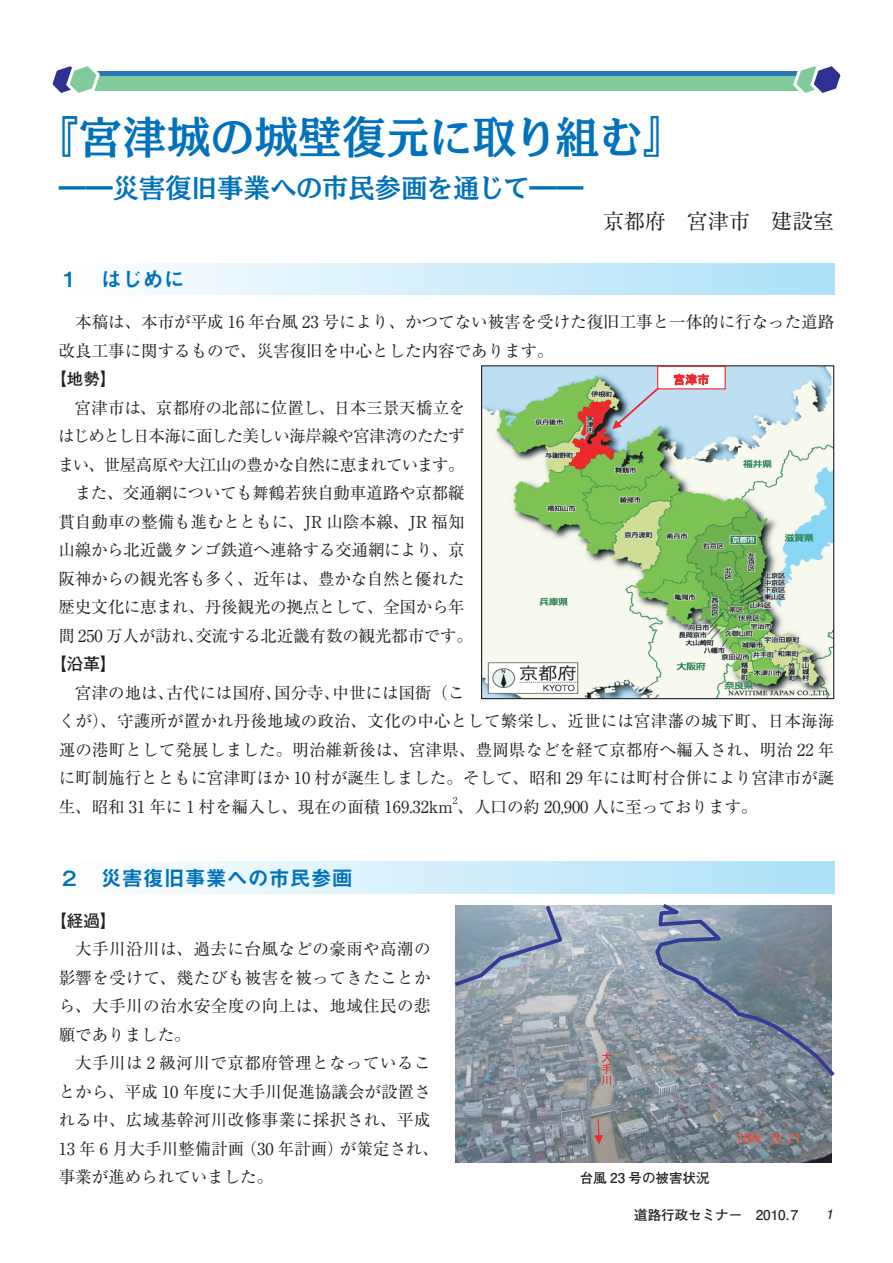
<style>
.page{position:relative;width:893px;height:1263px;background:#fff}
.page>*{position:absolute;margin:0;border:0;box-sizing:border-box;transform-origin:0 0}
.t1{font:45px "Rg NOW MB 90 ms RKSJ H";letter-spacing:-.03em;color:#0072bc}
.t2{font:27px "Rg NOW MB 90 ms RKSJ H";letter-spacing:-.035em;color:#0072bc}
.t3{font:21px "Midashi Go Pro MB31 90 msp RKSJ H";color:#0072bc}
.t4{font:21px "Ryumin Pro Regular 90 msp RKSJ H";color:#231f20}
.t5{font:16.5px/28.5px "Ryumin Pro Regular 90 msp RKSJ H";color:#231f20}
.t6{font:16.5px "Futo Go B101 Pro Bold 90 msp RKSJ H";color:#231f20}
.t7{font:13.5px "Futo Go B101 Pro Bold 90 msp RKSJ H";color:#231f20}
.t8{font:12px "MS Gothic";color:#ec2a2d}
.t9{font:9.6px "Ryumin Pro Regular 90 msp RKSJ H";color:#231f20}
.s1{font-family:"Helvetica";font-style:italic}
</style>
<div class="page">
<div style="left:59px;top:263px;width:775px;height:32px;background:linear-gradient(to right,#fefefe,#ace0f9)"></div>
<div style="left:59px;top:862px;width:775px;height:31px;background:linear-gradient(to right,#fefefe,#ace0f9)"></div>
<div style="left:66px;top:76px;width:764px;height:15px;background:#80ca9c"></div>
<div style="left:66px;top:71px;width:764px;height:5px;background:#2e76bc"></div>
<svg style="left:52px;top:66px;width:48px;height:27px"></svg>
<svg style="left:793px;top:66px;width:48px;height:27px"></svg>
<img style="left:483px;top:367px;width:349px;height:330px">
<div style="left:481px;top:365px;width:353px;height:334px;border:1px solid #231f20"></div>
<div style="left:658px;top:366px;width:67px;height:23px;background:#fff"></div>
<div style="left:657px;top:366px;width:69px;height:23px;border:1px solid #ec2a2d"></div>
<svg style="left:674px;top:374px;width:35px;height:11px"></svg>
<img style="left:569px;top:388px;width:89px;height:81px">
<img style="left:455px;top:1080px;width:377px;height:83px">
<svg style="left:455px;top:904px;width:380px;height:176px"></svg>
<svg style="left:594px;top:1119px;width:9px;height:25px"></svg>
<svg style="left:602px;top:1053px;width:10px;height:32px"></svg>
<h1 class="t1" style="left:34px;top:114px;width:654px">『宮津城の城壁復元に取り組む』</h1>
<h2 class="t2" style="left:59px;top:174px;width:526px">━━災害復旧事業への市民参画を通じて━━</h2>
<p class="t4" style="left:603px;top:213px;width:233px">京都府　宮津市　建設室</p>
<p class="t3" style="left:59px;top:271px;width:127px">１　はじめに</p>
<p class="t5" style="left:59px;top:310px;width:777px;text-indent:16px">本稿は、本市が平成 16 年台風 23 号により、かつてない被害を受けた復旧工事と一体的に行なった道路改良工事に関するもので、災害復旧を中心とした内容であります。</p>
<p class="t6" style="left:50px;top:373px;width:67px">【地勢】</p>
<p class="t5" style="left:58px;top:395px;width:417px;text-align:center">宮津市は、京都府の北部に位置し、日本三景天橋立を<br>はじめとし日本海に面した美しい海岸線や宮津湾のたたずまい、世屋高原や大江山の豊かな自然に恵まれています。また、交通網についても舞鶴若狭自動車道路や京都縦<br>貫自動車の整備も進むとともに、JR 山陰本線、JR 福知山線から北近畿タンゴ鉄道へ連絡する交通網により、京阪神からの観光客も多く、近年は、豊かな自然と優れた歴史文化に恵まれ、丹後観光の拠点として、全国から年間 250 万人が訪れ、交流する北近畿有数の観光都市です。</p>
<p class="t6" style="left:50px;top:658px;width:67px">【沿革】</p>
<p class="t5" style="left:59px;top:680px;width:777px;text-indent:16px">宮津の地は、古代には国府、国分寺、中世には国衙（こ<br>くが）、守護所が置かれ丹後地域の政治、文化の中心として繁栄し、近世には宮津藩の城下町、日本海海運の港町として発展しました。明治維新後は、宮津県、豊岡県などを経て京都府へ編入され、明治 22 年に町制施行とともに宮津町ほか 10 村が誕生しました。そして、昭和 29 年には町村合併により宮津市が誕生、昭和 31 年に 1 村を編入し、現在の面積 169.32km 、人口の約 20,900 人に至っております。</p>
<p class="t8" style="left:673px;top:374px;width:38px">宮津市</p>
<p class="t9" style="left:453px;top:797px;width:6px">2</p>
<p class="t3" style="left:59px;top:870px;width:295px">２　災害復旧事業への市民参画</p>
<p class="t6" style="left:50px;top:914px;width:67px">【経過】</p>
<p class="t5" style="left:59px;top:937px;width:374px;text-align:justify;text-indent:16px">大手川沿川は、過去に台風などの豪雨や高潮の影響を受けて、幾たびも被害を被ってきたことから、大手川の治水安全度の向上は、地域住民の悲願でありました。</p>
<p class="t5" style="left:59px;top:1051px;width:382px;text-indent:16px">大手川は 2 級河川で京都府管理となっていることから、平成 10 年度に大手川促進協議会が設置される中、広域基幹河川改修事業に採択され、平成<br>13 年 6 月大手川整備計画（30 年計画）が策定され、事業が進められていました。</p>
<p class="t7" style="left:580px;top:1173px;width:131px">台風 23 号の被害状況</p>
<p class="t7" style="left:634px;top:1209px;width:200px">道路行政セミナー　2010. 7　　<span class="s1">1</span></p>
</div>
